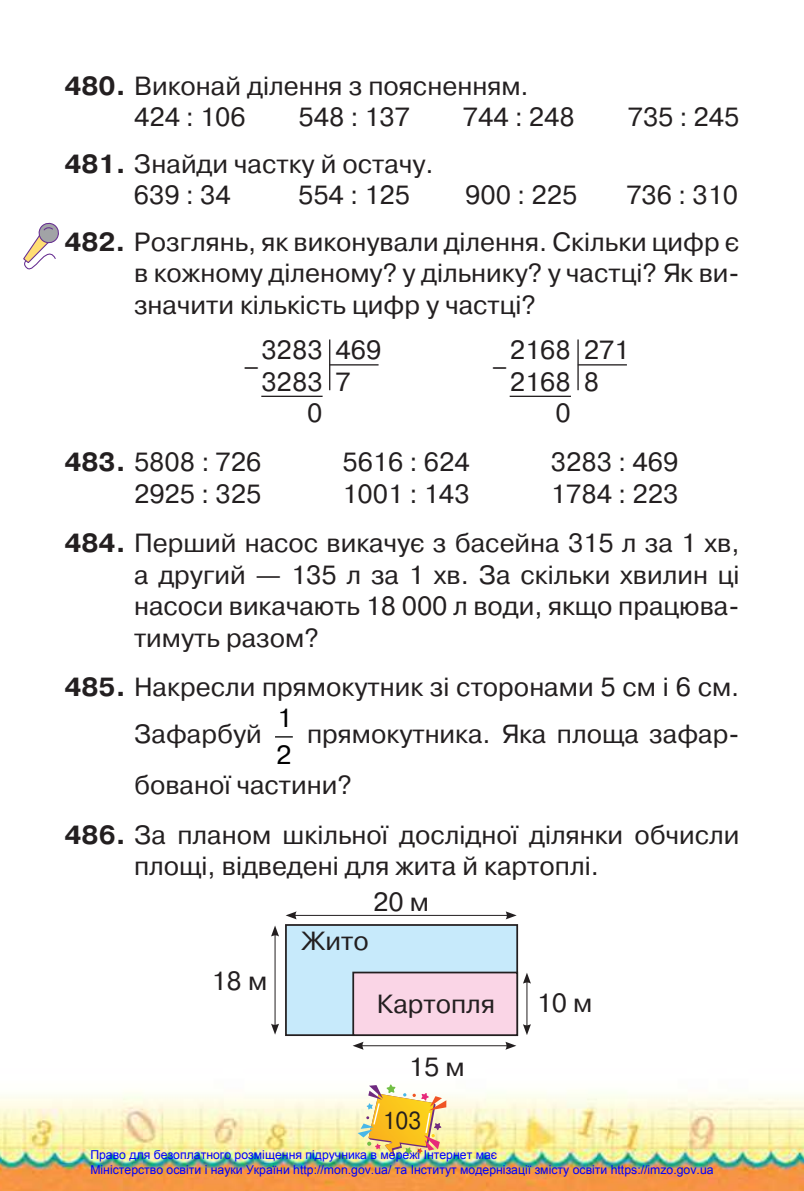
<style>
.page{position:relative;width:804px;height:1191px;background:#fff}
.page>*{position:absolute;margin:0;border:0;box-sizing:border-box;transform-origin:0 0}
.t1{font:26.25px/31.5px "Pragmatica C";color:#231f20}
.t2{font:26.25px/36.8px "Pragmatica C";color:#000}
.t3{font:24.5px "Pragmatica C";color:#231f20;scale:.9 1}
.t4{font:12.25px/14.7px "Arial";color:#00f}
.s1{font-weight:700}
</style>
<div class="page">
<img style="left:0;top:222px;width:804px;height:969px">
<img style="left:357px;top:1084px;width:89px;height:73px">
<hr style="left:261px;top:396px;width:61px;height:1px;background:#231f20">
<hr style="left:329px;top:339px;width:1px;height:51px;background:#231f20">
<hr style="left:329px;top:364px;width:49px;height:1px;background:#231f20">
<hr style="left:509px;top:396px;width:62px;height:1px;background:#231f20">
<hr style="left:577px;top:339px;width:1px;height:51px;background:#231f20">
<hr style="left:578px;top:364px;width:49px;height:1px;background:#231f20">
<svg style="left:276px;top:736px;width:16px;height:1px"></svg>
<hr style="left:526px;top:981px;width:1px;height:46px;background:#231f20">
<svg style="left:523px;top:1024px;width:8px;height:11px"></svg>
<svg style="left:523px;top:972px;width:8px;height:11px"></svg>
<hr style="left:274px;top:933px;width:1px;height:93px;background:#231f20">
<svg style="left:271px;top:1023px;width:8px;height:11px"></svg>
<svg style="left:271px;top:925px;width:8px;height:11px"></svg>
<hr style="left:361px;top:1045px;width:147px;height:1px;background:#231f20">
<svg style="left:505px;top:1041px;width:11px;height:8px"></svg>
<svg style="left:352px;top:1041px;width:12px;height:8px"></svg>
<hr style="left:294px;top:915px;width:214px;height:1px;background:#231f20">
<svg style="left:505px;top:911px;width:11px;height:8px"></svg>
<svg style="left:285px;top:911px;width:12px;height:8px"></svg>
<div style="left:286px;top:925px;width:231px;height:110px;background:#c7eafb"></div>
<div style="left:285px;top:924px;width:233px;height:112px;border:2px solid #231f20"></div>
<div style="left:353px;top:972px;width:164px;height:63px;background:#fad5e6"></div>
<div style="left:352px;top:971px;width:166px;height:65px;border:2px solid #231f20"></div>
<svg style="left:23px;top:223px;width:36px;height:46px"></svg>
<p class="t1" style="left:134px;top:70px;width:396px;text-indent:-69px"><span class="s1">480.</span> Виконай ділення з поясненням.<br>424 : 106</p>
<p class="t1" style="left:298px;top:102px;width:113px">548 : 137</p>
<p class="t1" style="left:463px;top:102px;width:113px">744 : 248</p>
<p class="t1" style="left:627px;top:102px;width:113px">735 : 245</p>
<p class="t1" style="left:134px;top:148px;width:301px;text-indent:-69px"><span class="s1">481.</span> Знайди частку й остачу.<br>639 : 34</p>
<p class="t1" style="left:64px;top:172px;width:676px;line-height:46.6px;text-align:right">736 : 310<br><span class="s1">482.</span> Розглянь, як виконували ділення. Скільки цифр є</p>
<p class="t1" style="left:134px;top:258px;width:607px">в кожному діленому? у дільнику? у частці? Як ви&shy;значити кількість цифр у частці?</p>
<p class="t1" style="left:261px;top:335px;width:63px">3283<br>3283</p>
<p class="t1" style="left:335px;top:335px;width:47px">469<br>7</p>
<p class="t1" style="left:307px;top:398px;width:17px">0</p>
<p class="t1" style="left:298px;top:180px;width:114px">554 : 125</p>
<p class="t1" style="left:465px;top:180px;width:114px">900 : 225</p>
<p class="t1" style="left:509px;top:335px;width:63px">2168<br>2168</p>
<p class="t1" style="left:583px;top:335px;width:47px">271<br>8</p>
<p class="t1" style="left:555px;top:398px;width:17px">0</p>
<p class="t1" style="left:243px;top:351px;width:17px">–</p>
<p class="t1" style="left:492px;top:351px;width:17px">–</p>
<p class="t1" style="left:64px;top:447px;width:198px"><span class="s1">483.</span> 5808 : 726</p>
<p class="t1" style="left:342px;top:447px;width:129px">5616 : 624</p>
<p class="t1" style="left:551px;top:447px;width:129px">3283 : 469</p>
<p class="t1" style="left:134px;top:478px;width:129px">2925 : 325</p>
<p class="t1" style="left:342px;top:478px;width:129px">1001 : 143</p>
<p class="t1" style="left:64px;top:469px;width:676px;line-height:49.4px;text-indent:486px">1784 : 223<br><span class="s1">484.</span> Перший насос викачує з басейна 315 л за 1 хв,</p>
<p class="t1" style="left:134px;top:559px;width:607px;text-align:justify">а другий — 135 л за 1 хв. За скільки хвилин ці насоси викачають 18 000 л води, якщо працюва&shy;тимуть разом?</p>
<p class="t1" style="left:134px;top:664px;width:607px;line-height:47.2px;text-indent:-69px"><span class="s1">485.</span> Накресли прямокутник зі сторонами 5 см і 6 см.<br>Зафарбуй</p>
<p class="t2" style="left:276px;top:700px;width:18px">1<br>2</p>
<p class="t1" style="left:307px;top:719px;width:434px">прямокутника. Яка площа зафар-</p>
<p class="t1" style="left:134px;top:770px;width:219px">бованої частини?</p>
<p class="t1" style="left:65px;top:819px;width:676px"><span class="s1">486.</span> За планом шкільної дослідної ділянки обчисли</p>
<p class="t1" style="left:134px;top:850px;width:466px">площі, відведені для жита й картоплі.</p>
<p class="t1" style="left:373px;top:886px;width:57px">20 м</p>
<p class="t1" style="left:211px;top:966px;width:57px">18 м</p>
<p class="t1" style="left:302px;top:926px;width:69px">Жито</p>
<p class="t1" style="left:377px;top:988px;width:120px">Картопля</p>
<p class="t1" style="left:536px;top:988px;width:57px">10 м</p>
<p class="t1" style="left:409px;top:1052px;width:57px">15 м</p>
<p class="t3" style="left:383px;top:1107px;width:44px">103</p>
<p class="t4" style="left:90px;top:1147px;width:624px">Право для безоплатного розміщення підручника в мережі Інтернет має<br>Міністерство освіти і науки України http://mon.gov.ua/ та Інститут модернізації змісту освіти https://imzo.gov.ua</p>
</div>
